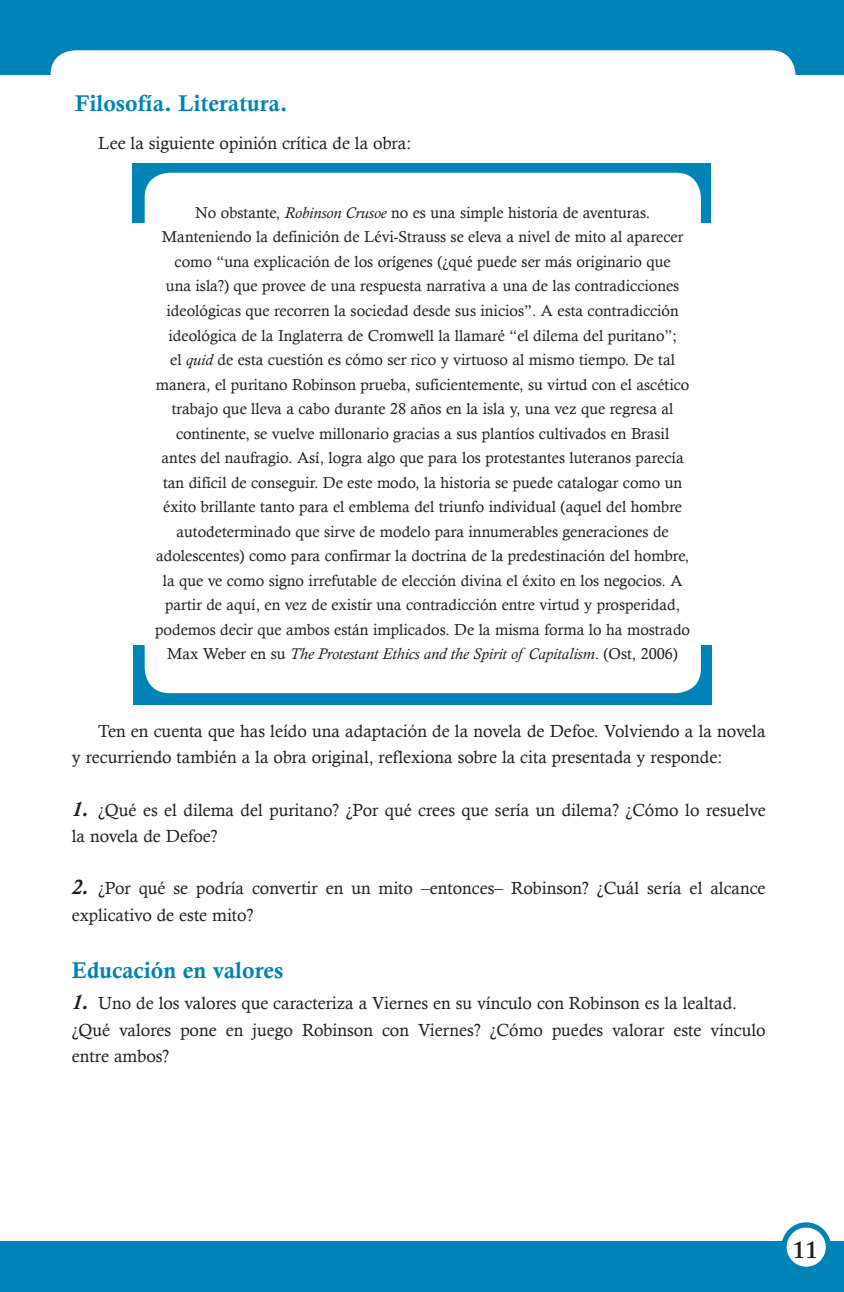
<style>
.page{position:relative;width:844px;height:1292px;background:#fff}
.page>*{position:absolute;margin:0;border:0;box-sizing:border-box;transform-origin:0 0}
.t1{font:600 24.5px "Adobe Caslon Pro";color:#231f20}
.t2{font:22.75px "Calis MT Bol";color:#0083b6}
.t3{font:17.5px/26.2px "Calisto";color:#231f20}
.t4{font:15.75px/24.5px "Calisto";color:#231f20;text-align:center}
.s1{font-style:italic}
.s2{font-weight:700;font-style:italic;font-size:21px}
</style>
<div class="page">
<div style="left:0;top:0;width:843px;height:75px;background:#0083b6"></div>
<div style="left:0;top:1241px;width:843px;height:50px;background:#0083b6"></div>
<div style="left:50px;top:50px;width:745px;height:55px;background:#fff;border-radius:24px"></div>
<svg style="left:783px;top:1224px;width:44px;height:44px"></svg>
<div style="left:781px;top:1221px;width:49px;height:50px;border:5px solid #0083b6;border-radius:50%"></div>
<div style="left:132px;top:163px;width:578px;height:60px;background:#0083b6"></div>
<div style="left:133px;top:644px;width:578px;height:60px;background:#0083b6"></div>
<div style="left:145px;top:173px;width:555px;height:520px;background:#fff;border-radius:25px"></div>
<h2 class="t2" style="left:75px;top:90px;width:214px">Filosofía. Literatura.</h2>
<p class="t3" style="left:98px;top:130px;width:314px">Lee la siguiente opinión crítica de la obra:</p>
<p class="t4" style="left:155px;top:200px;width:536px">No obstante, <span class="s1">Robinson Crusoe</span> no es una simple historia de aventuras.<br>Manteniendo la definición de Lévi-Strauss se eleva a nivel de mito al aparecer como “una explicación de los orígenes (¿qué puede ser más originario que<br>una isla?) que provee de una respuesta narrativa a una de las contradicciones ideológicas que recorren la sociedad desde sus inicios”. A esta contradicción ideológica de la Inglaterra de Cromwell la llamaré “el dilema del puritano”;<br>el <span class="s1">quid</span> de esta cuestión es cómo ser rico y virtuoso al mismo tiempo. De tal manera, el puritano Robinson prueba, suficientemente, su virtud con el ascético trabajo que lleva a cabo durante 28 años en la isla y, una vez que regresa al continente, se vuelve millonario gracias a sus plantíos cultivados en Brasil<br>antes del naufragio. Así, logra algo que para los protestantes luteranos parecía tan difícil de conseguir. De este modo, la historia se puede catalogar como un éxito brillante tanto para el emblema del triunfo individual (aquel del hombre autodeterminado que sirve de modelo para innumerables generaciones de adolescentes) como para confirmar la doctrina de la predestinación del hombre, la que ve como signo irrefutable de elección divina el éxito en los negocios. A partir de aquí, en vez de existir una contradicción entre virtud y prosperidad, podemos decir que ambos están implicados. De la misma forma lo ha mostrado Max Weber en su <span class="s1">The Protestant Ethics and the Spirit of Capitalism</span>. (Ost, 2006)</p>
<p class="t3" style="left:72px;top:717px;width:694px;text-indent:26px">Ten en cuenta que has leído una adaptación de la novela de Defoe. Volviendo a la novela y recurriendo también a la obra original, reflexiona sobre la cita presentada y responde:</p>
<p class="t3" style="left:72px;top:796px;width:695px"><span class="s2">1.</span> ¿Qué es el dilema del puritano? ¿Por qué crees que sería un dilema? ¿Cómo lo resuelve la novela de Defoe?</p>
<p class="t3" style="left:72px;top:875px;width:694px"><span class="s2">2.</span> ¿Por qué se podría convertir en un mito –entonces– Robinson? ¿Cuál sería el alcance explicativo de este mito?</p>
<h2 class="t2" style="left:72px;top:957px;width:213px">Educación en valores</h2>
<p class="t3" style="left:72px;top:990px;width:694px"><span class="s2">1.</span> Uno de los valores que caracteriza a Viernes en su vínculo con Robinson es la lealtad. ¿Qué valores pone en juego Robinson con Viernes? ¿Cómo puedes valorar este vínculo entre ambos?</p>
<h1 class="t1" style="left:792px;top:1234px;width:26px">11</h1>
</div>
